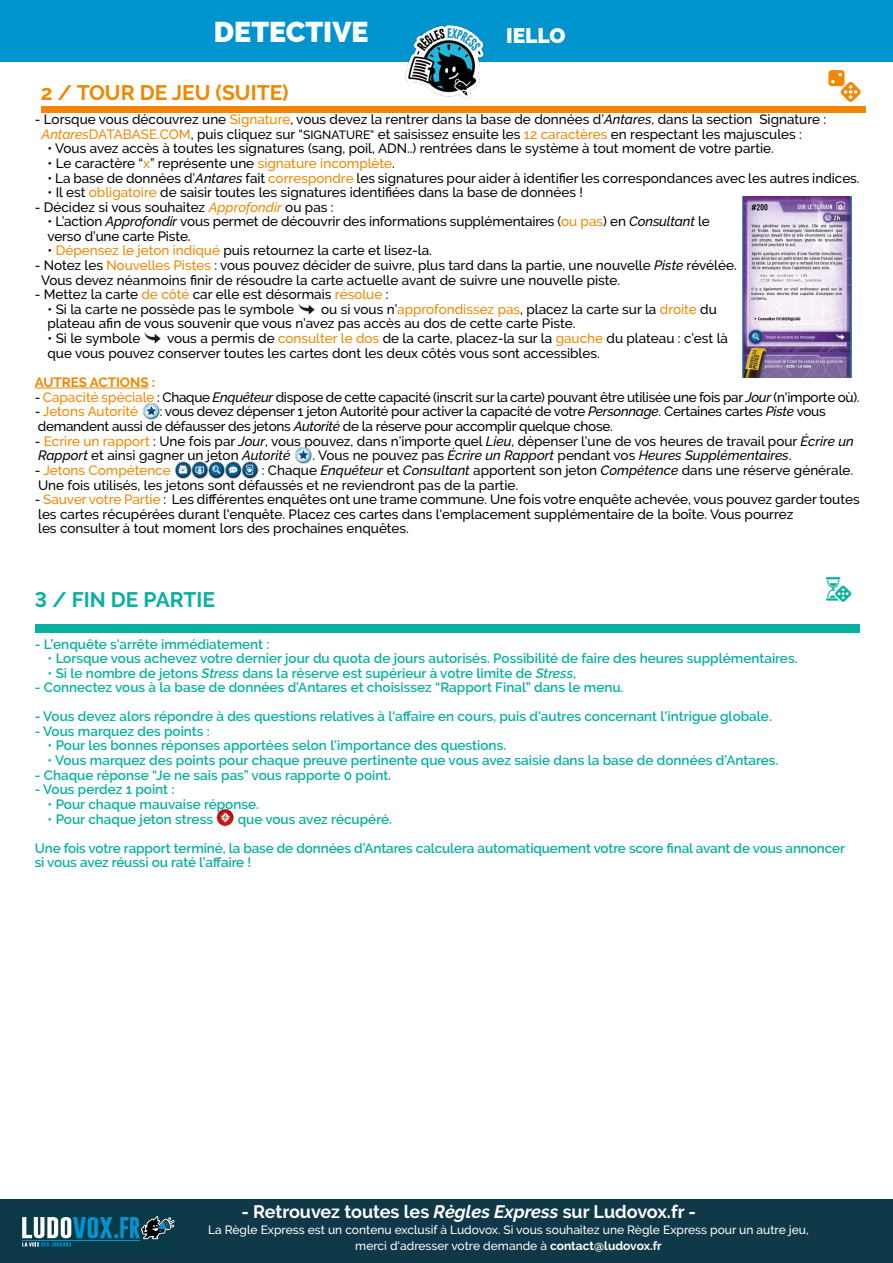
<style>
.page{position:relative;width:893px;height:1263px;background:#fff}
.page>*{position:absolute;margin:0;border:0;box-sizing:border-box;transform-origin:0 0}
.t1{font:43.5px "Ludovox Font";color:#f18700}
.t2{font:34.05px "Ludovox Font";color:#08b0a0}
.t3{font:900 28.5px "Raleway";color:#fff}
.t4{font:700 21px "Raleway";color:#f18700}
.t5{font:700 21px "Raleway";color:#08b0a0}
.t6{font:900 21px "Raleway";color:#fff}
.t7{font:700 18px "Raleway";color:#fff}
.t8{font:500 13.5px/14.5px "Raleway";color:#000}
.t9{font:600 13.5px/29.1px "Raleway";color:#08b0a0}
.t10{font:500 13.5px/14.5px "Raleway";letter-spacing:-.02em;color:#000}
.t11{font:italic 500 13.5px "Raleway";color:#000}
.t12{font:500 13.5px "Raleway";color:#f18700}
.t13{font:700 13.5px "Raleway";color:#f18700}
.t14{font:500 12px/16.5px "Raleway";color:#fff;text-align:center}
.s1{color:#f18700}
.s2{font-style:italic}
.s3{font-style:italic;color:#f18700}
.s4{font-size:12px}
.s5{color:#000}
.s6{font-style:normal}
.s7{font-weight:500}
.s8{font-weight:700}
</style>
<div class="page">
<hr style="left:35px;top:388px;width:114px;height:1px;background:#f18700">
<img style="left:298px;top:303px;width:17px;height:12px">
<img style="left:144px;top:332px;width:17px;height:12px">
<img style="left:143px;top:403px;width:17px;height:17px">
<img style="left:295px;top:447px;width:17px;height:16px">
<img style="left:175px;top:461px;width:83px;height:17px">
<div style="left:0;top:0;width:893px;height:62px;background:#0094ce"></div>
<img style="left:405px;top:25px;width:79px;height:75px">
<div style="left:0;top:1199px;width:893px;height:64px;background:#0f3848"></div>
<div style="left:18px;top:1212px;width:160px;height:39px;background:#093a48"></div>
<svg style="left:22px;top:1216px;width:153px;height:30px"></svg>
<hr style="left:22px;top:1240px;width:118px;height:1px;background:#0094ce">
<div style="left:41px;top:106px;width:825px;height:7px;background:#f18700"></div>
<div style="left:35px;top:624px;width:825px;height:8px;background:#08b0a0"></div>
<img style="left:216px;top:810px;width:18px;height:17px">
<img style="left:742px;top:196px;width:109px;height:182px">
<h3 class="t3" style="left:214px;top:16px;width:156px">DETECTIVE</h3>
<h3 class="t6" style="left:506px;top:23px;width:61px">IELLO</h3>
<h3 class="t4" style="left:41px;top:81px;width:250px">2 / TOUR DE JEU (SUITE)</h3>
<h1 class="t1" style="left:826px;top:61px;width:38px">0</h1>
<p class="t8" style="left:42px;top:112px;width:786px;text-indent:-7px">- Lorsque vous découvrez une <span class="s1">Signature</span>, vous devez la rentrer dans la base de données d’<span class="s2">Antares</span>, dans la section Signature :<br><span class="s3">Antares</span><span class="s1">DATABASE.COM</span>, puis cliquez sur “<span class="s4">SIGNATURE”</span> et saisissez ensuite les <span class="s1">12 caractères</span> en respectant les majuscules :</p>
<p class="t8" style="left:47px;top:141px;width:728px">• Vous avez accès à toutes les signatures (sang, poil, ADN..) rentrées dans le système à tout moment de votre partie.</p>
<p class="t8" style="left:47px;top:156px;width:349px">• Le caractère “<span class="s1">x</span>” représente une <span class="s1">signature incomplète</span>.</p>
<p class="t8" style="left:47px;top:170px;width:814px">• La base de données d’<span class="s2">Antares</span> fait <span class="s1">correspondre</span> les signatures pour aider à identifier les correspondances avec les autres indices.</p>
<p class="t8" style="left:47px;top:185px;width:537px">• Il est <span class="s1">obligatoire</span> de saisir toutes les signatures identifiées dans la base de données !</p>
<p class="t8" style="left:35px;top:200px;width:300px">- Décidez si vous souhaitez <span class="s3">Approfondir</span> ou pas :</p>
<p class="t8" style="left:47px;top:214px;width:664px">• L’action <span class="s2">Approfondir</span> vous permet de découvrir des informations supplémentaires (<span class="s1">ou pas</span>) en <span class="s2">Consultant</span> le verso d’une carte Piste.</p>
<p class="t8" style="left:47px;top:243px;width:386px">• <span class="s1">Dépensez le jeton indiqué</span> puis retournez la carte et lisez-la.</p>
<p class="t8" style="left:41px;top:258px;width:697px;text-indent:-6px">- Notez les <span class="s1">Nouvelles Pistes</span> : vous pouvez décider de suivre, plus tard dans la partie, une nouvelle <span class="s2">Piste</span> révélée.<br>Vous devez néanmoins finir de résoudre la carte actuelle avant de suivre une nouvelle piste.</p>
<p class="t8" style="left:35px;top:287px;width:355px">- Mettez la carte <span class="s1">de côté</span> car elle est désormais <span class="s1">résolue</span> :</p>
<p class="t8" style="left:47px;top:302px;width:248px">• ▸Si la carte ne possède pas le symbole</p>
<p class="t8" style="left:47px;top:302px;width:671px;text-indent:274px">ou si vous n’<span class="s1">approfondissez pas</span>, placez la carte sur la <span class="s1">droite</span> du plateau afin de vous souvenir que vous n’avez pas accès au dos de cette carte Piste.</p>
<p class="t8" style="left:47px;top:331px;width:94px">• Si le symbole</p>
<p class="t8" style="left:47px;top:331px;width:682px;text-indent:120px">vous a permis de <span class="s1">consulter le dos</span> de la carte, placez-la sur la <span class="s1">gauche</span> du plateau : c’est là que vous pouvez conserver toutes les cartes dont les deux côtés vous sont accessibles.</p>
<p class="t13" style="left:35px;top:374px;width:122px">AUTRES ACTIONS :</p>
<p class="t10" style="left:35px;top:389px;width:826px">- <span class="s1">Capacité spéciale</span> : Chaque <span class="s2">Enquêteur</span> dispose de cette capacité (inscrit sur la carte) pouvant être utilisée une fois par <span class="s2">Jour</span> (n'importe où).</p>
<p class="t12" style="left:35px;top:404px;width:105px"><span class="s5">-</span> Jetons Autorité</p>
<p class="t10" style="left:38px;top:404px;width:789px;text-indent:122px">: vous devez dépenser 1 jeton Autorité pour activer la capacité de votre <span class="s2">Personnage</span>. Certaines cartes <span class="s2">Piste</span> vous demandent aussi de défausser des jetons <span class="s2">Autorité</span> de la réserve pour accomplir quelque chose.</p>
<p class="t8" style="left:35px;top:433px;width:821px">- <span class="s1">Ecrire un rapport</span> : Une fois par <span class="s2">Jour</span>, vous pouvez, dans n’importe quel <span class="s2">Lieu</span>, dépenser l’une de vos heures de travail pour <span class="s2">Écrire un<br>Rapport</span> et ainsi gagner un jeton <span class="s2">Autorité</span></p>
<p class="t11" style="left:312px;top:448px;width:480px"><span class="s6">. Vous ne pouvez pas</span> Écrire un Rapport <span class="s6">pendant vos</span> Heures Supplémentaires<span class="s6">.</span></p>
<p class="t12" style="left:35px;top:462px;width:137px"><span class="s5">-</span> Jetons Compétence</p>
<p class="t8" style="left:38px;top:463px;width:817px;text-indent:224px">: Chaque <span class="s2">Enquêteur</span> et <span class="s2">Consultant</span> apportent son jeton <span class="s2">Compétence</span> dans une réserve générale.<br>Une fois utilisés, les jetons sont défaussés et ne reviendront pas de la partie.</p>
<p class="t8" style="left:35px;top:492px;width:826px">- <span class="s1">Sauver votre Partie</span> : Les différentes enquêtes ont une trame commune. Une fois votre enquête achevée, vous pouvez garder toutes les cartes récupérées durant l'enquête. Placez ces cartes dans l'emplacement supplémentaire de la boîte. Vous pourrez<br>les consulter à tout moment lors des prochaines enquêtes.</p>
<h3 class="t5" style="left:35px;top:588px;width:182px">3 / FIN DE PARTIE</h3>
<h2 class="t2" style="left:825px;top:570px;width:30px">i</h2>
<p class="t9" style="left:35px;top:629px;width:236px">- L’enquête s'arrête immédiatement :</p>
<p class="t9" style="left:48px;top:644px;width:751px"><span class="s7">•</span> Lorsque vous achevez votre dernier jour du quota de jours autorisés. Possibilité de faire des heures supplémentaires.</p>
<p class="t9" style="left:48px;top:658px;width:530px"><span class="s7">•</span> Si le nombre de jetons <span class="s2">Stress</span> dans la réserve est supérieur à votre limite de <span class="s2">Stress</span>,</p>
<p class="t9" style="left:35px;top:673px;width:590px">- Connectez vous à la base de données d’Antares et choisissez “Rapport Final” dans le menu.</p>
<p class="t9" style="left:35px;top:702px;width:739px">- Vous devez alors répondre à des questions relatives à l'affaire en cours, puis d'autres concernant l'intrigue globale.</p>
<p class="t9" style="left:35px;top:717px;width:177px">- Vous marquez des points :</p>
<p class="t9" style="left:48px;top:731px;width:460px"><span class="s7">•</span> Pour les bonnes réponses apportées selon l'importance des questions.</p>
<p class="t9" style="left:48px;top:746px;width:732px"><span class="s7">•</span> Vous marquez des points pour chaque preuve pertinente que vous avez saisie dans la base de données d’Antares.</p>
<p class="t9" style="left:35px;top:760px;width:358px">- Chaque réponse “Je ne sais pas” vous rapporte 0 point.</p>
<p class="t9" style="left:35px;top:775px;width:141px">- Vous perdez 1 point :</p>
<p class="t9" style="left:48px;top:789px;width:213px"><span class="s7">•</span> Pour chaque mauvaise réponse.</p>
<p class="t9" style="left:48px;top:804px;width:167px"><span class="s7">•</span> Pour chaque jeton stress</p>
<p class="t9" style="left:35px;top:804px;width:812px;text-indent:203px">que vous avez récupéré.<br>Une fois votre rapport terminé, la base de données d’Antares calculera automatiquement votre score final avant de vous annoncer</p>
<p class="t9" style="left:35px;top:848px;width:218px">si vous avez réussi ou raté l’affaire !</p>
<h3 class="t7" style="left:241px;top:1201px;width:456px">- Retrouvez toutes les <span class="s2">Règles Express</span> sur Ludovox.fr -</h3>
<p class="t14" style="left:208px;top:1221px;width:602px">La Règle Express est un contenu exclusif à Ludovox. Si vous souhaitez une Règle Express pour un autre jeu, merci d'adresser votre demande à <span class="s8">contact@ludovox.fr</span></p>
</div>
